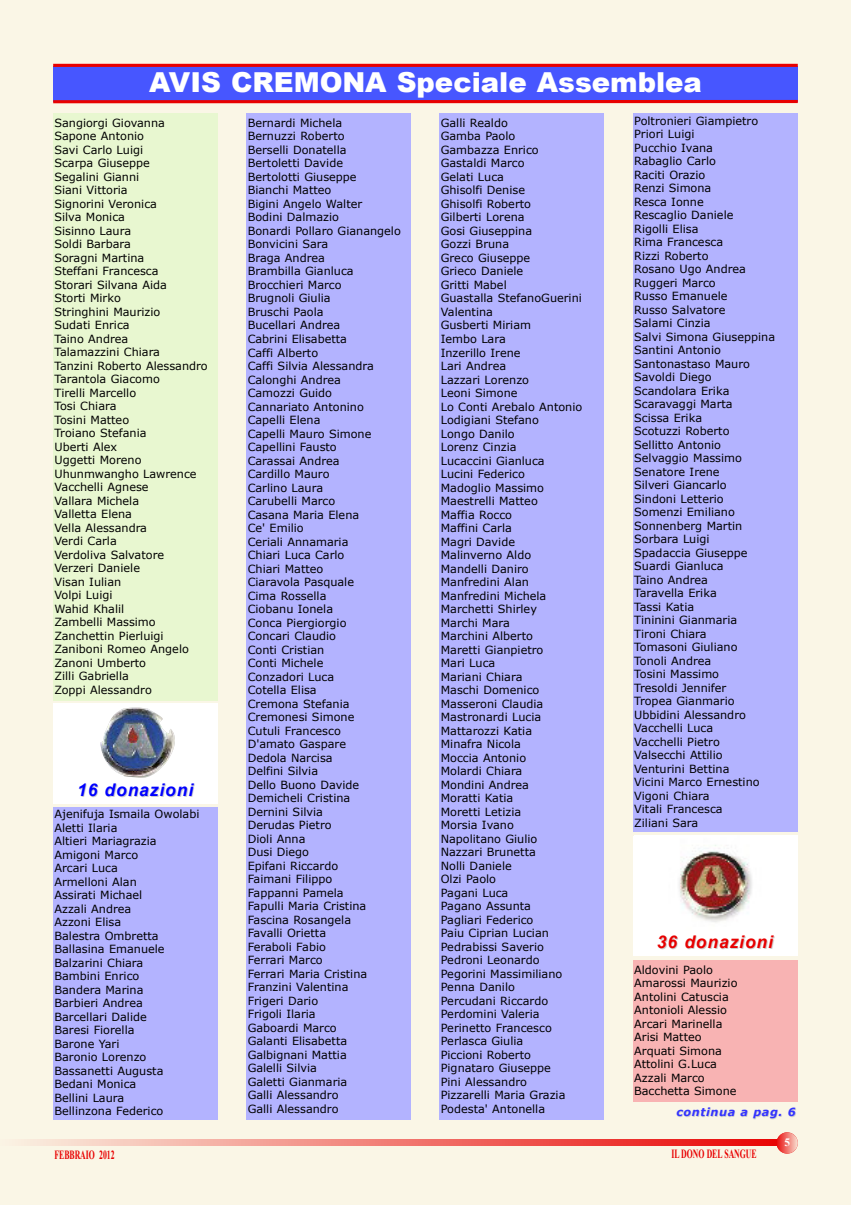
<style>
.page{position:relative;width:851px;height:1205px;background:#fff}
.page>*{position:absolute;margin:0;border:0;box-sizing:border-box;transform-origin:0 0}
.t1{font:900 27.5px "Arial";color:#fff}
.t2{font:italic 700 17.5px "Arial";letter-spacing:.05em;color:#00f}
.t3{font:italic 700 17.5px "Arial";letter-spacing:.05em;color:#e80000}
.t4{font:700 12.5px "Times New Roman";color:#e80000;scale:.62 1}
.t5{font:11.25px/13.5px "Verdana";color:#000}
.t6{font:italic 700 11.25px "Verdana";letter-spacing:.05em;color:#33f}
.t7{font:700 11.25px "Times New Roman";color:#fff}
</style>
<div class="page">
<div style="left:0;top:0;width:6px;height:1205px;background:#faf6e6"></div>
<div style="left:3px;top:0;width:847px;height:1205px;background:#faf6e6"></div>
<svg style="left:27px;top:1140px;width:749px;height:5px;background:#f07770"></svg>
<svg style="left:776px;top:1132px;width:21px;height:21px"></svg>
<div style="left:53px;top:67px;width:744px;height:35px;background:#4756ff"></div>
<hr style="left:53px;top:100px;width:744px;height:3px;background:#e80000">
<hr style="left:53px;top:64px;width:744px;height:3px;background:#e80000">
<div style="left:53px;top:113px;width:165px;height:587px;background:#e8f7d0"></div>
<div style="left:53px;top:704px;width:165px;height:87px;background:#fff"></div>
<img style="left:100px;top:707px;width:75px;height:71px">
<div style="left:53px;top:780px;width:165px;height:23px;background:#fff"></div>
<div style="left:246px;top:113px;width:165px;height:1007px;background:#b3b3ff"></div>
<div style="left:53px;top:807px;width:165px;height:313px;background:#b3b3ff"></div>
<div style="left:439px;top:113px;width:165px;height:1007px;background:#b3b3ff"></div>
<div style="left:632px;top:113px;width:165px;height:719px;background:#b3b3ff"></div>
<img style="left:634px;top:836px;width:163px;height:94px">
<div style="left:632px;top:931px;width:165px;height:24px;background:#fff"></div>
<div style="left:632px;top:960px;width:165px;height:142px;background:#f8b3b3"></div>
<h1 class="t1" style="left:149px;top:62px;width:554px">AVIS CREMONA Speciale Assemblea</h1>
<p class="t5" style="left:54px;top:115px;width:155px">Sangiorgi Giovanna<br>Sapone Antonio<br>Savi Carlo Luigi<br>Scarpa Giuseppe<br>Segalini Gianni<br>Siani Vittoria<br>Signorini Veronica<br>Silva Monica<br>Sisinno Laura<br>Soldi Barbara<br>Soragni Martina<br>Steffani Francesca<br>Storari Silvana Aida<br>Storti Mirko<br>Stringhini Maurizio<br>Sudati Enrica<br>Taino Andrea<br>Talamazzini Chiara<br>Tanzini Roberto Alessandro<br>Tarantola Giacomo<br>Tirelli Marcello<br>Tosi Chiara<br>Tosini Matteo<br>Troiano Stefania<br>Uberti Alex<br>Uggetti Moreno<br>Uhunmwangho Lawrence<br>Vacchelli Agnese<br>Vallara Michela<br>Valletta Elena<br>Vella Alessandra<br>Verdi Carla<br>Verdoliva Salvatore<br>Verzeri Daniele<br>Visan Iulian<br>Volpi Luigi<br>Wahid Khalil<br>Zambelli Massimo<br>Zanchettin Pierluigi<br>Zaniboni Romeo Angelo<br>Zanoni Umberto<br>Zilli Gabriella<br>Zoppi Alessandro</p>
<p class="t5" style="left:440px;top:116px;width:143px">Galli Realdo<br>Gamba Paolo<br>Gambazza Enrico<br>Gastaldi Marco<br>Gelati Luca<br>Ghisolfi Denise<br>Ghisolfi Roberto<br>Gilberti Lorena<br>Gosi Giuseppina<br>Gozzi Bruna<br>Greco Giuseppe<br>Grieco Daniele<br>Gritti Mabel<br>Guastalla StefanoGuerini<br>Valentina<br>Gusberti Miriam<br>Iembo Lara<br>Inzerillo Irene<br>Lari Andrea<br>Lazzari Lorenzo<br>Leoni Simone<br>Lo Conti Arebalo Antonio<br>Lodigiani Stefano<br>Longo Danilo<br>Lorenz Cinzia<br>Lucaccini Gianluca<br>Lucini Federico<br>Madoglio Massimo<br>Maestrelli Matteo<br>Maffia Rocco<br>Maffini Carla<br>Magri Davide<br>Malinverno Aldo<br>Mandelli Daniro<br>Manfredini Alan<br>Manfredini Michela<br>Marchetti Shirley<br>Marchi Mara<br>Marchini Alberto<br>Maretti Gianpietro<br>Mari Luca<br>Mariani Chiara<br>Maschi Domenico<br>Masseroni Claudia<br>Mastronardi Lucia<br>Mattarozzi Katia<br>Minafra Nicola<br>Moccia Antonio<br>Molardi Chiara<br>Mondini Andrea<br>Moratti Katia<br>Moretti Letizia<br>Morsia Ivano<br>Napolitano Giulio<br>Nazzari Brunetta<br>Nolli Daniele<br>Olzi Paolo<br>Pagani Luca<br>Pagano Assunta<br>Pagliari Federico<br>Paiu Ciprian Lucian<br>Pedrabissi Saverio<br>Pedroni Leonardo<br>Pegorini Massimiliano<br>Penna Danilo<br>Percudani Riccardo<br>Perdomini Valeria<br>Perinetto Francesco<br>Perlasca Giulia<br>Piccioni Roberto<br>Pignataro Giuseppe<br>Pini Alessandro<br>Pizzarelli Maria Grazia<br>Podesta' Antonella</p>
<p class="t5" style="left:634px;top:113px;width:142px">Poltronieri Giampietro<br>Priori Luigi<br>Pucchio Ivana<br>Rabaglio Carlo<br>Raciti Orazio<br>Renzi Simona<br>Resca Ionne<br>Rescaglio Daniele<br>Rigolli Elisa<br>Rima Francesca<br>Rizzi Roberto<br>Rosano Ugo Andrea<br>Ruggeri Marco<br>Russo Emanuele<br>Russo Salvatore<br>Salami Cinzia<br>Salvi Simona Giuseppina<br>Santini Antonio<br>Santonastaso Mauro<br>Savoldi Diego<br>Scandolara Erika<br>Scaravaggi Marta<br>Scissa Erika<br>Scotuzzi Roberto<br>Sellitto Antonio<br>Selvaggio Massimo<br>Senatore Irene<br>Silveri Giancarlo<br>Sindoni Letterio<br>Somenzi Emiliano<br>Sonnenberg Martin<br>Sorbara Luigi<br>Spadaccia Giuseppe<br>Suardi Gianluca<br>Taino Andrea<br>Taravella Erika<br>Tassi Katia<br>Tininini Gianmaria<br>Tironi Chiara<br>Tomasoni Giuliano<br>Tonoli Andrea<br>Tosini Massimo<br>Tresoldi Jennifer<br>Tropea Gianmario<br>Ubbidini Alessandro<br>Vacchelli Luca<br>Vacchelli Pietro<br>Valsecchi Attilio<br>Venturini Bettina<br>Vicini Marco Ernestino<br>Vigoni Chiara<br>Vitali Francesca<br>Ziliani Sara</p>
<p class="t5" style="left:247px;top:116px;width:155px">Bernardi Michela<br>Bernuzzi Roberto<br>Berselli Donatella<br>Bertoletti Davide<br>Bertolotti Giuseppe<br>Bianchi Matteo<br>Bigini Angelo Walter<br>Bodini Dalmazio<br>Bonardi Pollaro Gianangelo<br>Bonvicini Sara<br>Braga Andrea<br>Brambilla Gianluca<br>Brocchieri Marco<br>Brugnoli Giulia<br>Bruschi Paola<br>Bucellari Andrea<br>Cabrini Elisabetta<br>Caffi Alberto<br>Caffi Silvia Alessandra<br>Calonghi Andrea<br>Camozzi Guido<br>Cannariato Antonino<br>Capelli Elena<br>Capelli Mauro Simone<br>Capellini Fausto<br>Carassai Andrea<br>Cardillo Mauro<br>Carlino Laura<br>Carubelli Marco<br>Casana Maria Elena<br>Ce' Emilio<br>Ceriali Annamaria<br>Chiari Luca Carlo<br>Chiari Matteo<br>Ciaravola Pasquale<br>Cima Rossella<br>Ciobanu Ionela<br>Conca Piergiorgio<br>Concari Claudio<br>Conti Cristian<br>Conti Michele<br>Conzadori Luca<br>Cotella Elisa<br>Cremona Stefania<br>Cremonesi Simone<br>Cutuli Francesco<br>D'amato Gaspare<br>Dedola Narcisa<br>Delfini Silvia<br>Dello Buono Davide<br>Demicheli Cristina<br>Dernini Silvia<br>Derudas Pietro<br>Dioli Anna<br>Dusi Diego<br>Epifani Riccardo<br>Faimani Filippo<br>Fappanni Pamela<br>Fapulli Maria Cristina<br>Fascina Rosangela<br>Favalli Orietta<br>Feraboli Fabio<br>Ferrari Marco<br>Ferrari Maria Cristina<br>Franzini Valentina<br>Frigeri Dario<br>Frigoli Ilaria<br>Gaboardi Marco<br>Galanti Elisabetta<br>Galbignani Mattia<br>Galelli Silvia<br>Galetti Gianmaria<br>Galli Alessandro<br>Galli Alessandro</p>
<h2 class="t2" style="left:77px;top:780px;width:118px">16 donazioni</h2>
<p class="t5" style="left:54px;top:807px;width:146px">Ajenifuja Ismaila Owolabi<br>Aletti Ilaria<br>Altieri Mariagrazia<br>Amigoni Marco<br>Arcari Luca<br>Armelloni Alan<br>Assirati Michael<br>Azzali Andrea<br>Azzoni Elisa<br>Balestra Ombretta<br>Ballasina Emanuele<br>Balzarini Chiara<br>Bambini Enrico<br>Bandera Marina<br>Barbieri Andrea<br>Barcellari Dalide<br>Baresi Fiorella<br>Barone Yari<br>Baronio Lorenzo<br>Bassanetti Augusta<br>Bedani Monica<br>Bellini Laura<br>Bellinzona Federico</p>
<h2 class="t3" style="left:656px;top:932px;width:118px">36 donazioni</h2>
<p class="t5" style="left:634px;top:962px;width:105px">Aldovini Paolo<br>Amarossi Maurizio<br>Antolini Catuscia<br>Antonioli Alessio<br>Arcari Marinella<br>Arisi Matteo<br>Arquati Simona<br>Attolini G.Luca<br>Azzali Marco<br>Bacchetta Simone</p>
<p class="t6" style="left:676px;top:1105px;width:121px">continua a pag. 6</p>
<p class="t4" style="left:54px;top:1148px;width:99px">FEBBRAIO 2012</p>
<p class="t4" style="left:671px;top:1147px;width:139px">IL DONO DEL SANGUE</p>
<p class="t7" style="left:784px;top:1136px;width:7px">5</p>
</div>
